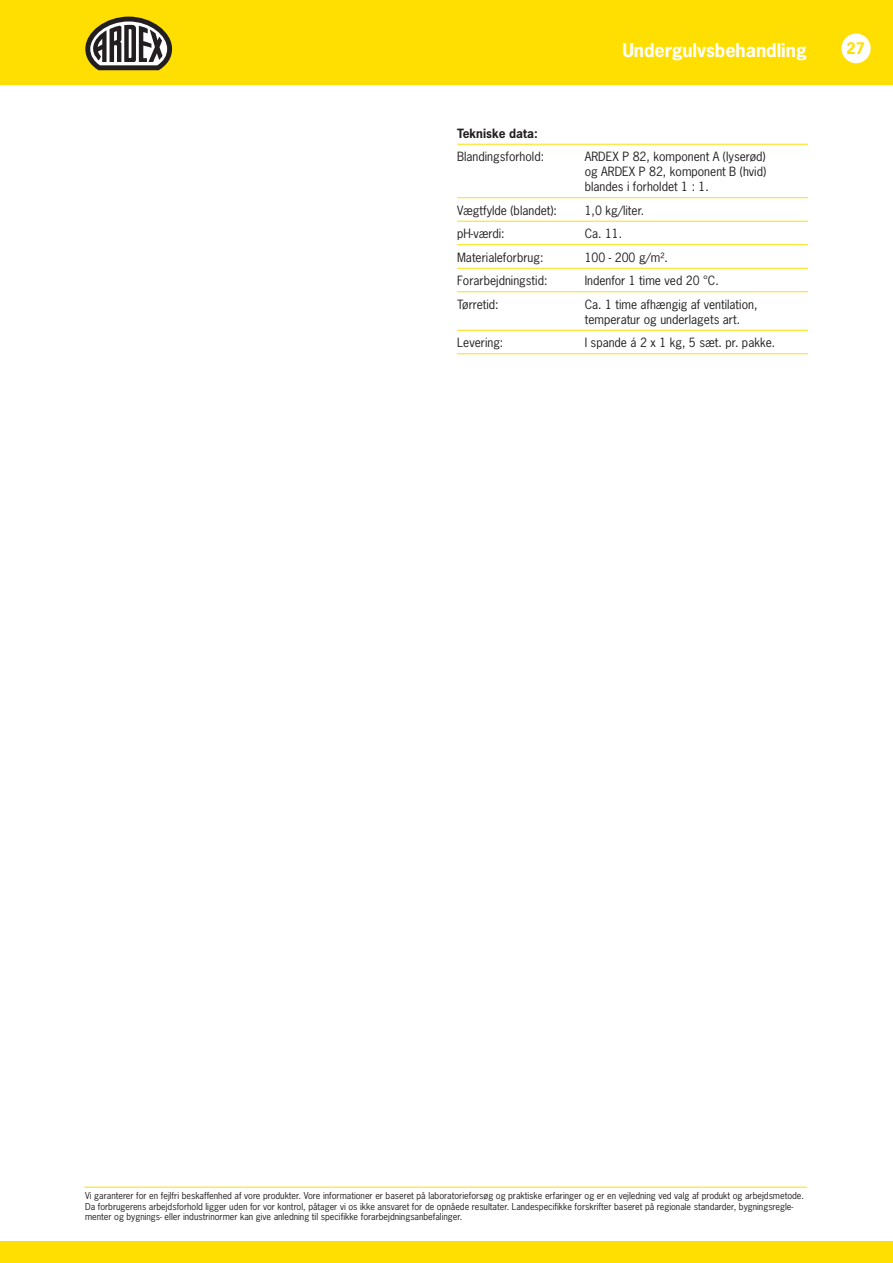
<style>
.page{position:relative;width:893px;height:1263px;background:#fff}
.page>*{position:absolute;margin:0;border:0;box-sizing:border-box;transform-origin:0 0}
.t1{font:700 18px "News Gothic Std";color:#fff}
.t2{font:700 15px "News Gothic Std";color:#ffdf01}
.t3{font:12px/15px "News Gothic Std";color:#231f20;text-align:justify}
.t4{font:700 12px "News Gothic Std";color:#231f20}
.t5{font:9px/10.5px "News Gothic Std";color:#231f20}
</style>
<div class="page">
<div style="left:0;top:0;width:893px;height:85px;background:#ffdf01"></div>
<div style="left:0;top:1242px;width:893px;height:21px;background:#ffdf01"></div>
<svg style="left:85px;top:17px;width:87px;height:53px"></svg>
<hr style="left:84px;top:1187px;width:723px;height:1px;background:#ffdf01">
<div style="left:841px;top:34px;width:30px;height:29px;background:#fff;border-radius:50%"></div>
<hr style="left:457px;top:144px;width:351px;height:1px;background:#ffdf01">
<hr style="left:457px;top:197px;width:351px;height:1px;background:#ffdf01">
<hr style="left:457px;top:221px;width:351px;height:1px;background:#ffdf01">
<hr style="left:457px;top:244px;width:351px;height:1px;background:#ffdf01">
<hr style="left:457px;top:268px;width:351px;height:1px;background:#ffdf01">
<hr style="left:457px;top:291px;width:351px;height:1px;background:#ffdf01">
<hr style="left:457px;top:330px;width:351px;height:1px;background:#ffdf01">
<hr style="left:457px;top:353px;width:351px;height:1px;background:#ffdf01">
<h1 class="t1" style="left:622px;top:38px;width:186px">Undergulvsbehandling</h1>
<h2 class="t2" style="left:846px;top:39px;width:20px">27</h2>
<h3 class="t4" style="left:457px;top:125px;width:82px">Tekniske data:</h3>
<h3 class="t3" style="left:457px;top:149px;width:89px">Blandingsforhold:</h3>
<h3 class="t3" style="left:585px;top:149px;width:183px">ARDEX P 82, komponent A (lyserød) og ARDEX P 82, komponent B (hvid) blandes i forholdet 1 : 1.</h3>
<h3 class="t3" style="left:457px;top:203px;width:101px">Vægtfylde (blandet):</h3>
<h3 class="t3" style="left:585px;top:203px;width:61px">1,0 kg/liter.</h3>
<h3 class="t3" style="left:457px;top:226px;width:49px">pH-værdi:</h3>
<h3 class="t3" style="left:585px;top:226px;width:39px">Ca. 11.</h3>
<h3 class="t3" style="left:457px;top:250px;width:88px">Materialeforbrug:</h3>
<h3 class="t3" style="left:585px;top:250px;width:85px">100 - 200 g/m².</h3>
<h3 class="t3" style="left:457px;top:273px;width:92px">Forarbejdningstid:</h3>
<h3 class="t3" style="left:585px;top:273px;width:136px">Indenfor 1 time ved 20 °C.</h3>
<h3 class="t3" style="left:457px;top:297px;width:43px">Tørretid:</h3>
<h3 class="t3" style="left:585px;top:297px;width:174px">Ca. 1 time afhængig af ventilation, temperatur og underlagets art.</h3>
<h3 class="t3" style="left:457px;top:335px;width:48px">Levering:</h3>
<h3 class="t3" style="left:585px;top:335px;width:192px">I spande á 2 x 1 kg, 5 sæt. pr. pakke.</h3>
<p class="t5" style="left:85px;top:1191px;width:720px">Vi garanterer for en fejlfri beskaffenhed af vore produkter. Vore informationer er baseret på laboratorieforsøg og praktiske erfaringer og er en vejledning ved valg af produkt og arbejdsmetode.<br>Da forbrugerens arbejdsforhold ligger uden for vor kontrol, påtager vi os ikke ansvaret for de opnåede resultater. Landespecifikke forskrifter baseret på regionale standarder, bygningsregle&shy;menter og bygnings- eller industrinormer kan give anledning til specifikke forarbejdningsanbefalinger.</p>
</div>
